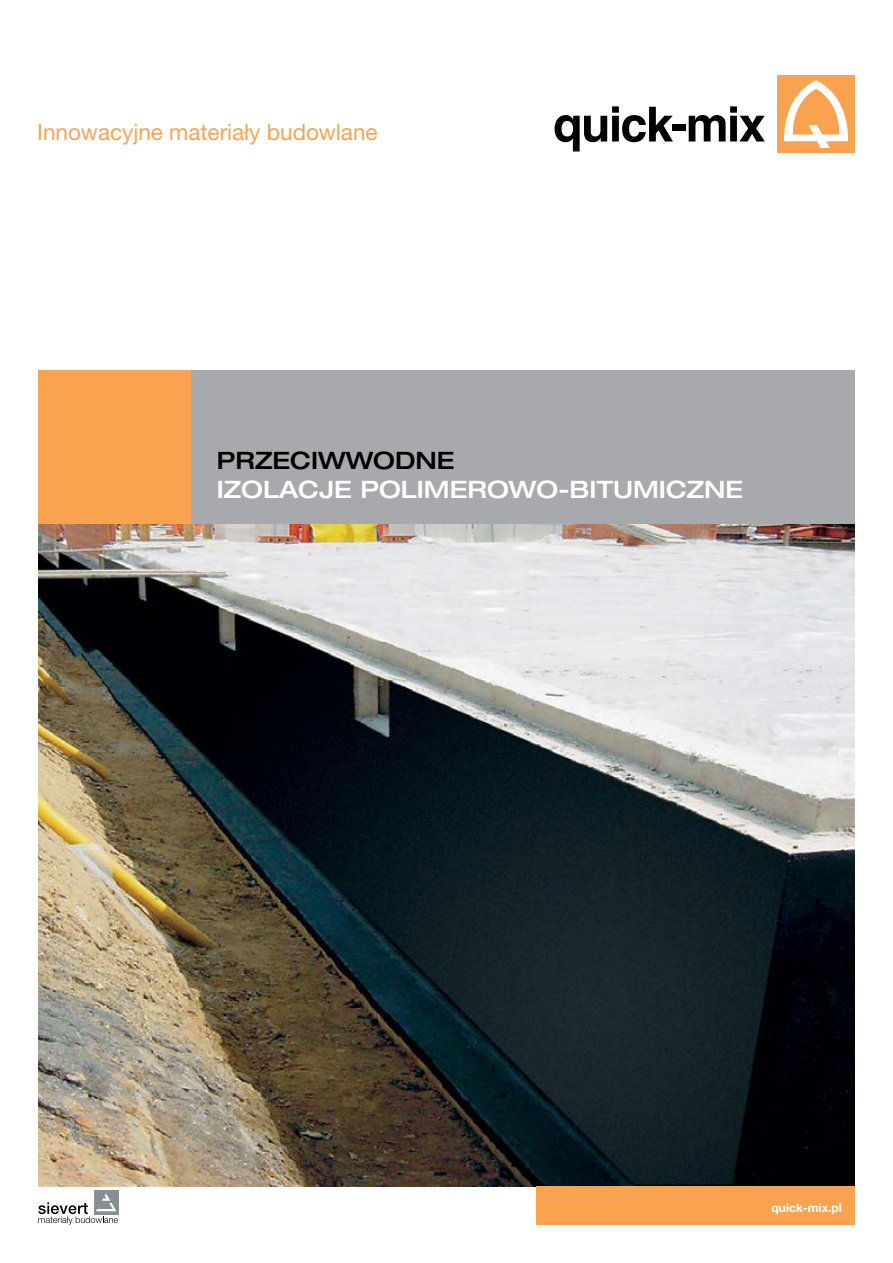
<style>
.page{position:relative;width:893px;height:1263px;background:#fff}
.page>*{position:absolute;margin:0;border:0;box-sizing:border-box;transform-origin:0 0}
.t1{font:500 expanded 24px "Helvetica Neue LTW1 G";color:#fff}
.t2{font:500 expanded 24px "Helvetica Neue LTW1 G";color:#000}
.t3{font:22.5px "Helvetica Neue LT Pro";color:#f9a350}
.t4{font:700 12px "Helvetica Neue LT Pro";color:#fff}
</style>
<div class="page">
<img style="left:38px;top:523px;width:816px;height:663px">
<div style="left:38px;top:370px;width:153px;height:153px;background:#f9a350"></div>
<div style="left:536px;top:1186px;width:319px;height:39px;background:#f9a350"></div>
<div style="left:191px;top:370px;width:664px;height:153px;background:#a7a9ac"></div>
<svg style="left:555px;top:106px;width:118px;height:45px"></svg>
<div style="left:672px;top:125px;width:14px;height:6px;background:#000"></div>
<svg style="left:689px;top:106px;width:76px;height:35px"></svg>
<div style="left:777px;top:76px;width:78px;height:77px;background:#f9a350"></div>
<svg style="left:784px;top:80px;width:65px;height:68px"></svg>
<div style="left:94px;top:1190px;width:24px;height:24px;background:#898e92"></div>
<svg style="left:38px;top:1193px;width:80px;height:31px"></svg>
<p class="t3" style="left:37px;top:118px;width:342px">Innowacyjne materiały budowlane</p>
<p class="t2" style="left:217px;top:445px;width:239px">PRZECIWWODNE</p>
<p class="t1" style="left:217px;top:474px;width:528px">IZOLACJE POLIMEROWO-BITUMICZNE</p>
<p class="t4" style="left:772px;top:1200px;width:72px">quick-mix.pl</p>
</div>
